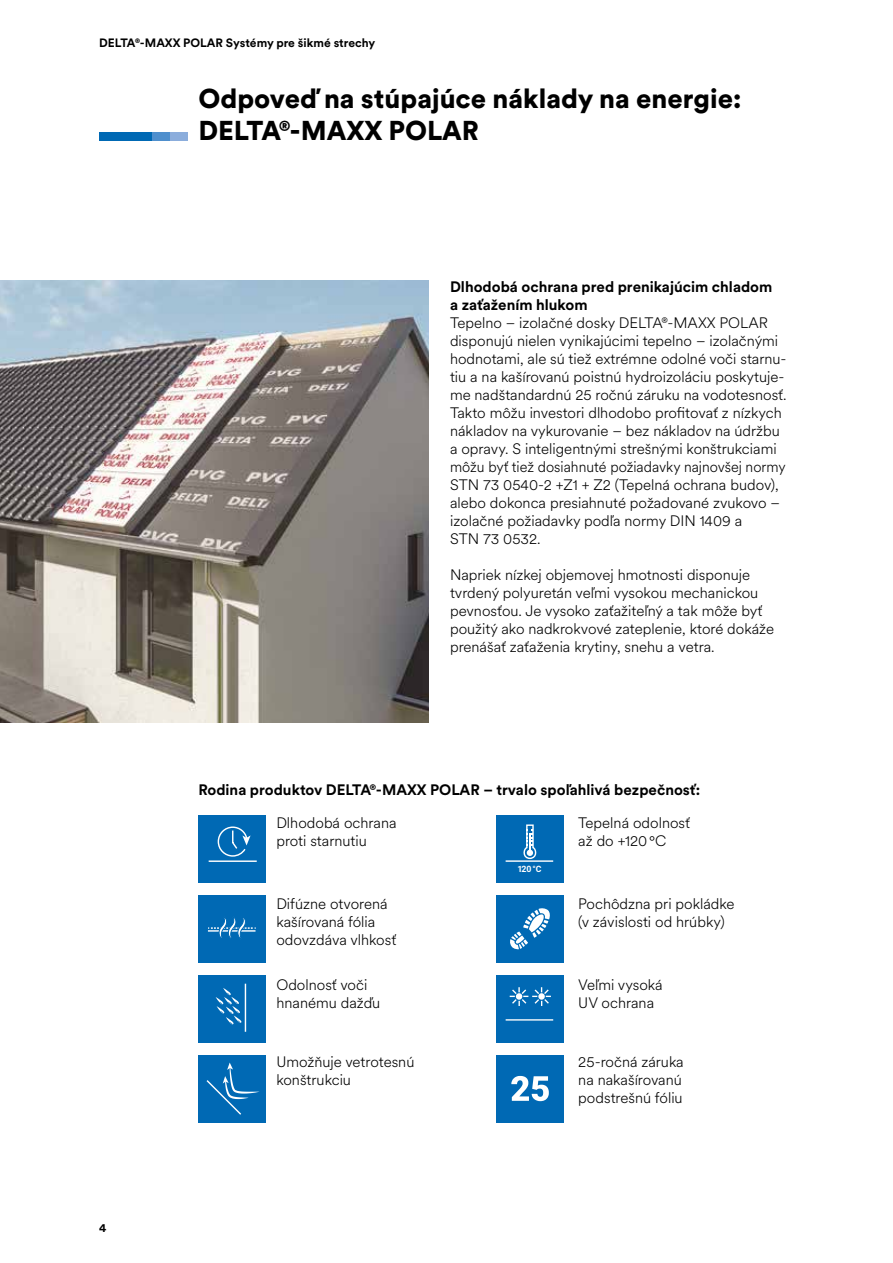
<style>
.page{position:relative;width:893px;height:1263px;background:#fff}
.page>*{position:absolute;margin:0;border:0;box-sizing:border-box;transform-origin:0 0}
.t1{font:900 27px/32.4px "Circular XX";color:#000}
.t2{font:300 15px/18px "Circular XX";color:#000}
.t3{font:700 15px/18px "Circular XX";color:#000}
.t4{font:700 12px "Circular XX";color:#000}
.t5{font:700 8.7px "Roboto";color:#fff}
</style>
<div class="page">
<img style="left:0;top:281px;width:429px;height:442px">
<div style="left:198px;top:815px;width:68px;height:68px;background:#0069b4"></div>
<svg style="left:208px;top:826px;width:49px;height:36px"></svg>
<div style="left:198px;top:895px;width:68px;height:68px;background:#0069b4"></div>
<svg style="left:208px;top:917px;width:48px;height:21px"></svg>
<div style="left:198px;top:1055px;width:68px;height:68px;background:#0069b4"></div>
<svg style="left:206px;top:1062px;width:54px;height:53px"></svg>
<div style="left:198px;top:975px;width:68px;height:68px;background:#0069b4"></div>
<hr style="left:245px;top:984px;width:1px;height:48px;background:#fff">
<svg style="left:216px;top:988px;width:26px;height:37px"></svg>
<div style="left:496px;top:895px;width:68px;height:68px;background:#0069b4"></div>
<svg style="left:510px;top:908px;width:40px;height:41px"></svg>
<div style="left:496px;top:815px;width:68px;height:68px;background:#0069b4"></div>
<svg style="left:505px;top:824px;width:49px;height:38px"></svg>
<div style="left:496px;top:975px;width:68px;height:68px;background:#0069b4"></div>
<svg style="left:509px;top:987px;width:42px;height:19px"></svg>
<svg style="left:538px;top:993px;width:7px;height:7px"></svg>
<hr style="left:506px;top:1019px;width:47px;height:1px;background:#fff">
<div style="left:496px;top:1055px;width:68px;height:67px;background:#0069b4"></div>
<svg style="left:511px;top:1076px;width:38px;height:25px"></svg>
<div style="left:99px;top:132px;width:53px;height:8px;background:#0069b4"></div>
<div style="left:152px;top:132px;width:18px;height:8px;background:#4f8fcd"></div>
<div style="left:170px;top:132px;width:17px;height:8px;background:#8baddc"></div>
<p class="t4" style="left:99px;top:34px;width:278px">DELTA®-MAXX POLAR Systémy pre šikmé strechy</p>
<h1 class="t1" style="left:198px;top:81px;width:544px">Odpoveď na stúpajúce náklady na energie:<br>DELTA®-MAXX POLAR</h1>
<p class="t3" style="left:450px;top:277px;width:324px">Dlhodobá ochrana pred prenikajúcim chladom a zaťažením hlukom</p>
<p class="t2" style="left:450px;top:313px;width:338px">Tepelno – izolačné dosky DELTA®-MAXX POLAR disponujú nielen vynikajúcimi tepelno – izolačnými hodnotami, ale sú tiež extrémne odolné voči starnu&shy;tiu a na kašírovanú poistnú hydroizoláciu poskytuje&shy;me nadštandardnú 25 ročnú záruku na vodotesnosť.<br>Takto môžu investori dlhodobo profitovať z nízkych nákladov na vykurovanie – bez nákladov na údržbu a opravy. S inteligentnými strešnými konštrukciami môžu byť tiež dosiahnuté požiadavky najnovšej normy STN 73 0540-2 +Z1 + Z2 (Tepelná ochrana budov), alebo dokonca presiahnuté požadované zvukovo – izolačné požiadavky podľa normy DIN 1409 a<br>STN 73 0532.</p>
<p class="t2" style="left:450px;top:565px;width:326px">Napriek nízkej objemovej hmotnosti disponuje tvrdený polyuretán veľmi vysokou mechanickou pevnosťou. Je vysoko zaťažiteľný a tak môže byť použitý ako nadkrokvové zateplenie, ktoré dokáže prenášať zaťaženia krytiny, snehu a vetra.</p>
<p class="t3" style="left:198px;top:780px;width:503px">Rodina produktov DELTA®-MAXX POLAR – trvalo spoľahlivá bezpečnosť:</p>
<p class="t2" style="left:276px;top:813px;width:122px">Dlhodobá ochrana proti starnutiu</p>
<p class="t2" style="left:578px;top:813px;width:113px">Tepelná odolnosť až do +120°C</p>
<p class="t5" style="left:517px;top:863px;width:26px">120°C</p>
<p class="t2" style="left:276px;top:894px;width:121px">Difúzne otvorená kašírovaná fólia odovzdáva vlhkosť</p>
<p class="t2" style="left:578px;top:894px;width:158px">Pochôdzna pri pokládke (v závislosti od hrúbky)</p>
<p class="t2" style="left:276px;top:975px;width:105px">Odolnosť voči hnanému dažďu</p>
<p class="t2" style="left:578px;top:975px;width:86px">Veľmi vysoká<br>UV ochrana</p>
<p class="t4" style="left:99px;top:1219px;width:9px">4</p>
<p class="t2" style="left:276px;top:1052px;width:139px">Umožňuje vetrotesnú konštrukciu</p>
<p class="t2" style="left:578px;top:1052px;width:107px">25-ročná záruka na nakašírovanú podstrešnú fóliu</p>
</div>
